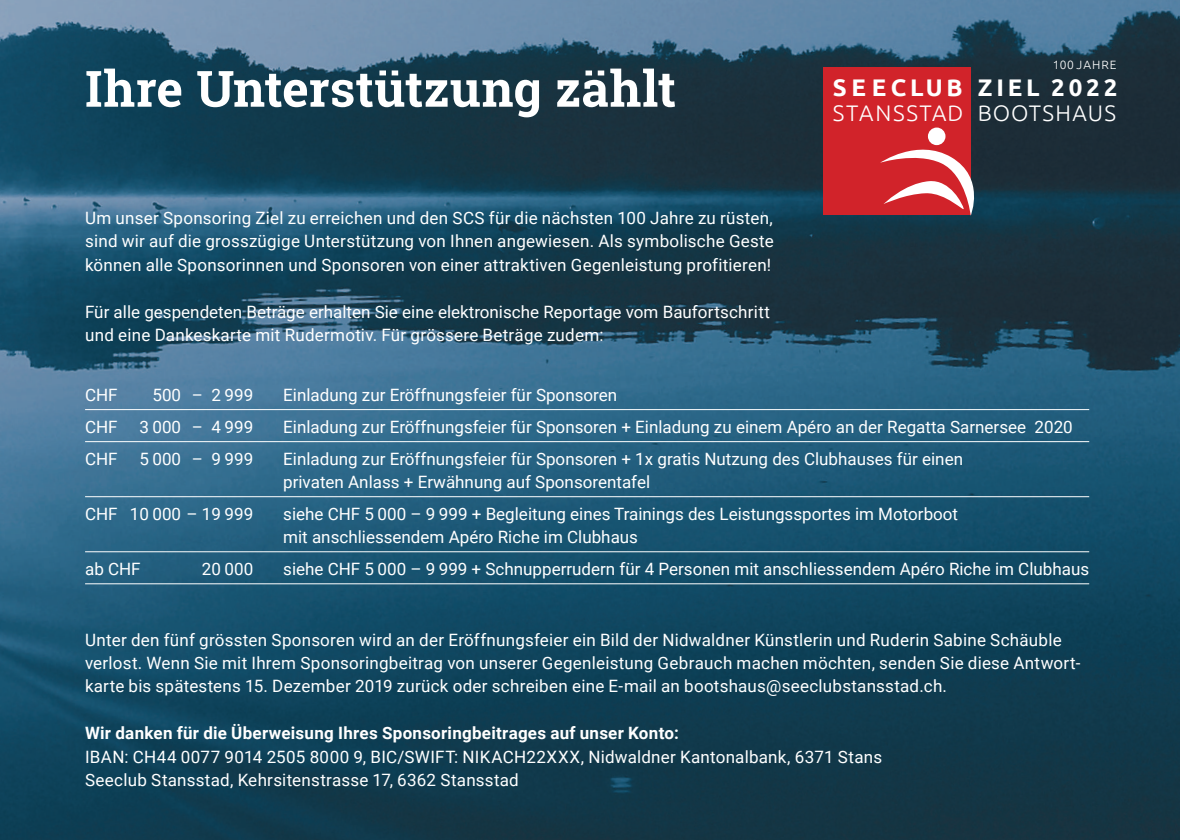
<style>
.page{position:relative;width:1180px;height:840px;background:#fff}
.page>*{position:absolute;margin:0;border:0;box-sizing:border-box;transform-origin:0 0}
.t1{font:700 50px "Roboto Slab";color:#fff}
.t2{font:700 24px "Ubuntu";letter-spacing:.16em;color:#fff}
.t3{font:300 22.4px "Ubuntu";letter-spacing:.06em;color:#fff}
.t4{font:17px/23.4px "Roboto";color:#fff}
.t5{font:700 17px "Roboto";letter-spacing:.015em;color:#fff}
.t6{font:300 12px "Ubuntu";letter-spacing:.07em;color:#fff}
</style>
<div class="page">
<img style="left:0;top:0;width:1179px;height:839px">
<div style="left:822px;top:67px;width:148px;height:148px;background:#d1232a"></div>
<svg style="left:880px;top:137px;width:105px;height:78px"></svg>
<div style="left:927px;top:127px;width:18px;height:18px;background:#fff;border-radius:50%"></div>
<hr style="left:85px;top:409px;width:1004px;height:1px;background:#fff">
<hr style="left:85px;top:441px;width:1004px;height:1px;background:#fff">
<hr style="left:85px;top:496px;width:1004px;height:1px;background:#fff">
<hr style="left:85px;top:551px;width:1004px;height:1px;background:#fff">
<hr style="left:85px;top:583px;width:1004px;height:1px;background:#fff">
<h1 class="t1" style="left:85px;top:54px;width:592px">Ihre Unterstützung zählt</h1>
<p class="t4" style="left:85px;top:205px;width:690px;text-align:justify">Um unser Sponsoring Ziel zu erreichen und den SCS für die nächsten 100 Jahre zu rüsten, sind wir auf die grosszügige Unterstützung von Ihnen angewiesen. Als symbolische Geste können alle Sponsorinnen und Sponsoren von einer attraktiven Gegenleistung profitieren!</p>
<p class="t4" style="left:85px;top:299px;width:686px">Für alle gespendeten Beträge erhalten Sie eine elektronische Reportage vom Baufortschritt und eine Dankeskarte mit Rudermotiv. Für grössere Beträge zudem:</p>
<h2 class="t2" style="left:832px;top:73px;width:131px">SEECLUB</h2>
<h3 class="t3" style="left:832px;top:100px;width:132px">STANSSTAD</h3>
<p class="t6" style="left:1052px;top:58px;width:65px">100 JAHRE</p>
<h2 class="t2" style="left:977px;top:73px;width:141px">ZIEL 2022</h2>
<h3 class="t3" style="left:977px;top:100px;width:140px">BOOTSHAUS</h3>
<p class="t4" style="left:85px;top:382px;width:34px">CHF</p>
<p class="t4" style="left:152px;top:382px;width:102px">500 – 2 999</p>
<p class="t4" style="left:283px;top:382px;width:335px">Einladung zur Eröffnungsfeier für Sponsoren</p>
<p class="t4" style="left:85px;top:414px;width:34px">CHF</p>
<p class="t4" style="left:139px;top:414px;width:115px">3 000 – 4 999</p>
<p class="t4" style="left:283px;top:414px;width:791px">Einladung zur Eröffnungsfeier für Sponsoren + Einladung zu einem Apéro an der Regatta Sarnersee 2020</p>
<p class="t4" style="left:85px;top:446px;width:34px">CHF</p>
<p class="t4" style="left:139px;top:446px;width:115px">5 000 – 9 999</p>
<p class="t4" style="left:283px;top:446px;width:681px">Einladung zur Eröffnungsfeier für Sponsoren + 1x gratis Nutzung des Clubhauses für einen privaten Anlass + Erwähnung auf Sponsorentafel</p>
<p class="t4" style="left:85px;top:501px;width:170px">CHF 10 000 – 19 999</p>
<p class="t4" style="left:283px;top:501px;width:676px">siehe CHF 5 000 – 9 999 + Begleitung eines Trainings des Leistungssportes im Motorboot mit anschliessendem Apéro Riche im Clubhaus</p>
<p class="t4" style="left:85px;top:556px;width:57px">ab CHF</p>
<p class="t4" style="left:202px;top:556px;width:53px">20 000</p>
<p class="t4" style="left:283px;top:556px;width:807px">siehe CHF 5 000 – 9 999 + Schnupperrudern für 4 Personen mit anschliessendem Apéro Riche im Clubhaus</p>
<p class="t4" style="left:85px;top:626px;width:996px">Unter den fünf grössten Sponsoren wird an der Eröffnungsfeier ein Bild der Nidwaldner Künstlerin und Ruderin Sabine Schäuble verlost. Wenn Sie mit Ihrem Sponsoringbeitrag von unserer Gegenleistung Gebrauch machen möchten, senden Sie diese Antwort&shy;karte bis spätestens 15. Dezember 2019 zurück oder schreiben eine E-mail an bootshaus@seeclubstansstad.ch.</p>
<p class="t5" style="left:85px;top:720px;width:595px">Wir danken für die Überweisung Ihres Sponsoringbeitrages auf unser Konto:</p>
<p class="t4" style="left:85px;top:743px;width:798px">IBAN: CH44 0077 9014 2505 8000 9, BIC/SWIFT: NIKACH22XXX, Nidwaldner Kantonalbank, 6371 Stans<br>Seeclub Stansstad, Kehrsitenstrasse 17, 6362 Stansstad</p>
</div>
